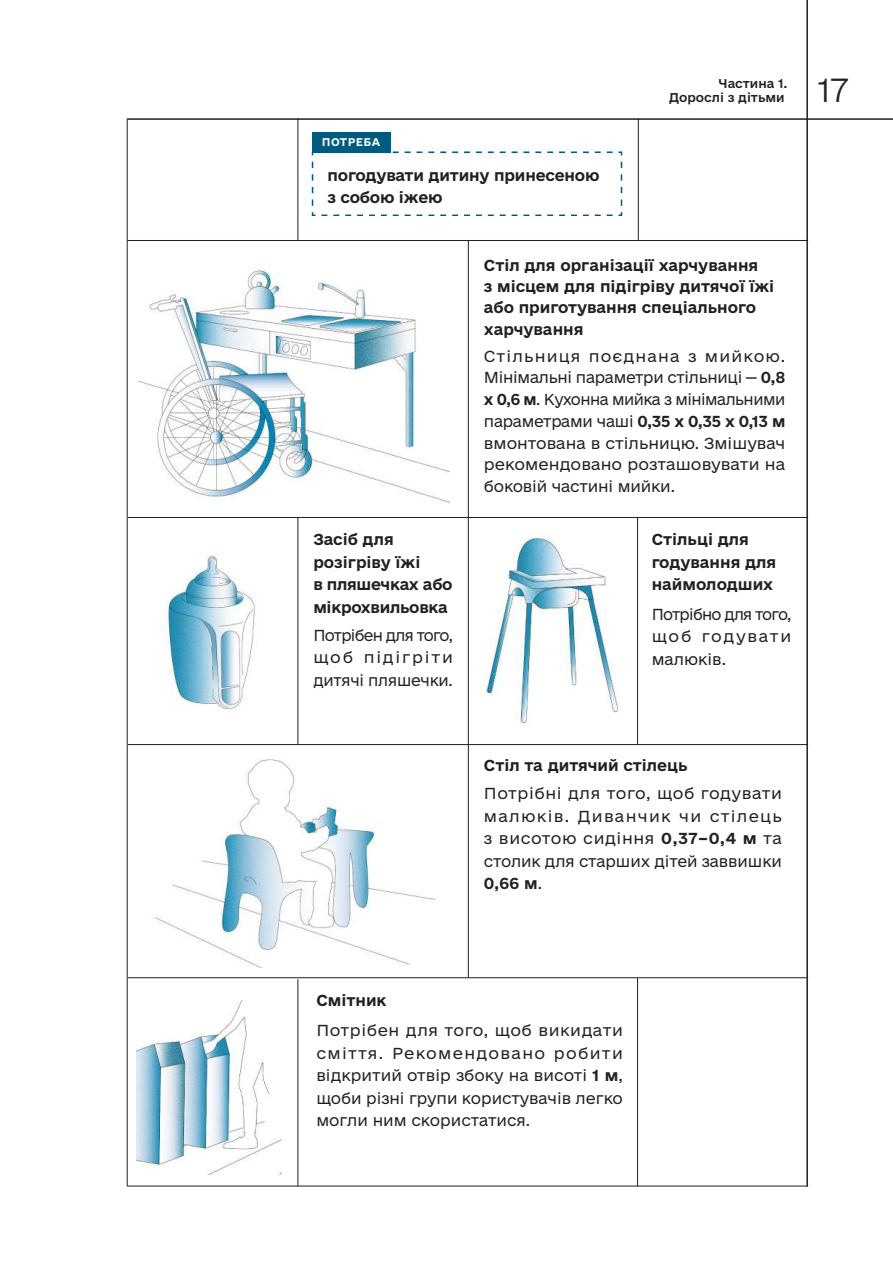
<style>
.page{position:relative;width:893px;height:1263px;background:#fff}
.page>*{position:absolute;margin:0;border:0;box-sizing:border-box;transform-origin:0 0}
.t1{font:300 31.5px "e Ukraine Ultra";color:#231f20}
.t2{font:15px/22.5px "e Ukraine Light";letter-spacing:-.005em;color:#231f20;text-align:justify}
.t3{font:15px/22.5px "e Ukraine Bold";color:#231f20}
.t4{font:15px/22.5px "e Ukraine Bold";letter-spacing:-.02em;color:#231f20}
.t5{font:12px/14.4px "e Ukraine Medium";color:#231f20;text-align:right}
.t6{font:10.5px "e Ukraine Bold";letter-spacing:.045em;color:#fff}
.s1{font-family:"e Ukraine Bold"}
.s2{font-family:"e Ukraine Light"}
</style>
<div class="page">
<hr style="left:128px;top:118px;width:765px;height:2px;background:#231f20">
<hr style="left:806px;top:0;width:2px;height:1186px;background:#231f20">
<img style="left:154px;top:759px;width:282px;height:208px">
<img style="left:479px;top:535px;width:140px;height:190px">
<img style="left:137px;top:1000px;width:145px;height:174px">
<svg style="left:311px;top:151px;width:312px;height:65px"></svg>
<div style="left:312px;top:132px;width:78px;height:21px;background:#005b7f"></div>
<img style="left:138px;top:268px;width:311px;height:236px">
<img style="left:159px;top:555px;width:96px;height:155px">
<hr style="left:468px;top:240px;width:1px;height:737px;background:#231f20">
<hr style="left:637px;top:517px;width:1px;height:228px;background:#231f20">
<hr style="left:637px;top:978px;width:1px;height:208px;background:#231f20">
<hr style="left:297px;top:517px;width:1px;height:227px;background:#231f20">
<hr style="left:297px;top:979px;width:1px;height:207px;background:#231f20">
<hr style="left:297px;top:118px;width:1px;height:123px;background:#231f20">
<hr style="left:638px;top:118px;width:1px;height:123px;background:#231f20">
<hr style="left:127px;top:118px;width:1px;height:1068px;background:#231f20">
<hr style="left:128px;top:517px;width:680px;height:1px;background:#231f20">
<hr style="left:127px;top:240px;width:681px;height:1px;background:#231f20">
<hr style="left:128px;top:744px;width:680px;height:1px;background:#231f20">
<hr style="left:128px;top:977px;width:680px;height:1px;background:#231f20">
<hr style="left:127px;top:1186px;width:681px;height:1px;background:#231f20">
<p class="t6" style="left:322px;top:136px;width:60px">потреба</p>
<p class="t3" style="left:328px;top:164px;width:274px">погодувати дитину принесеною з собою іжею</p>
<p class="t5" style="left:669px;top:77px;width:120px">Частина 1.<br>Дорослі з дітьми</p>
<h1 class="t1" style="left:818px;top:71px;width:32px">17</h1>
<p class="t3" style="left:484px;top:255px;width:292px;line-height:21.3px">Стіл для організації харчування<br>з місцем для підігріву дитячої їжі або приготування спеціального харчування</p>
<p class="t2" style="left:484px;top:346px;width:303px;line-height:21.8px">Стільниця поєднана з мийкою.<br>Мінімальні параметри стільниці — <span class="s1">0,8 х 0,6 м</span>. Кухонна мийка з мінімальними параметрами чаші <span class="s1">0,35 х 0,35 х 0,13 м </span>вмонтована в стільницю. Змішувач рекомендовано розташовувати на боковій частині мийки.</p>
<p class="t4" style="left:313px;top:529px;width:141px">Засіб для розігріву їжі<br>в пляшечках або мікрохвильовка</p>
<p class="t3" style="left:652px;top:529px;width:126px">Стільці для годування для наймолодших</p>
<p class="t2" style="left:652px;top:603px;width:141px">Потрібно для того, щоб годувати малюків.</p>
<p class="t2" style="left:313px;top:624px;width:141px">Потрібен для того, щоб підігріти дитячі пляшечки.</p>
<p class="t3" style="left:484px;top:755px;width:205px">Стіл та дитячий стілець</p>
<p class="t3" style="left:316px;top:990px;width:72px">Смітник</p>
<p class="t2" style="left:484px;top:783px;width:300px">Потрібні для того, щоб годувати малюків. Диванчик чи стілець з висотою сидіння <span class="s1">0,37–0,4 м</span> та столик для старших дітей заввишки</p>
<p class="t3" style="left:484px;top:873px;width:60px">0,66 м<span class="s2">.</span></p>
<p class="t2" style="left:316px;top:1020px;width:308px">Потрібен для того, щоб викидати сміття. Рекомендовано робити відкритий отвір збоку на висоті <span class="s1">1 м</span>, щоби різні групи користувачів легко могли ним скористатися.</p>
</div>
